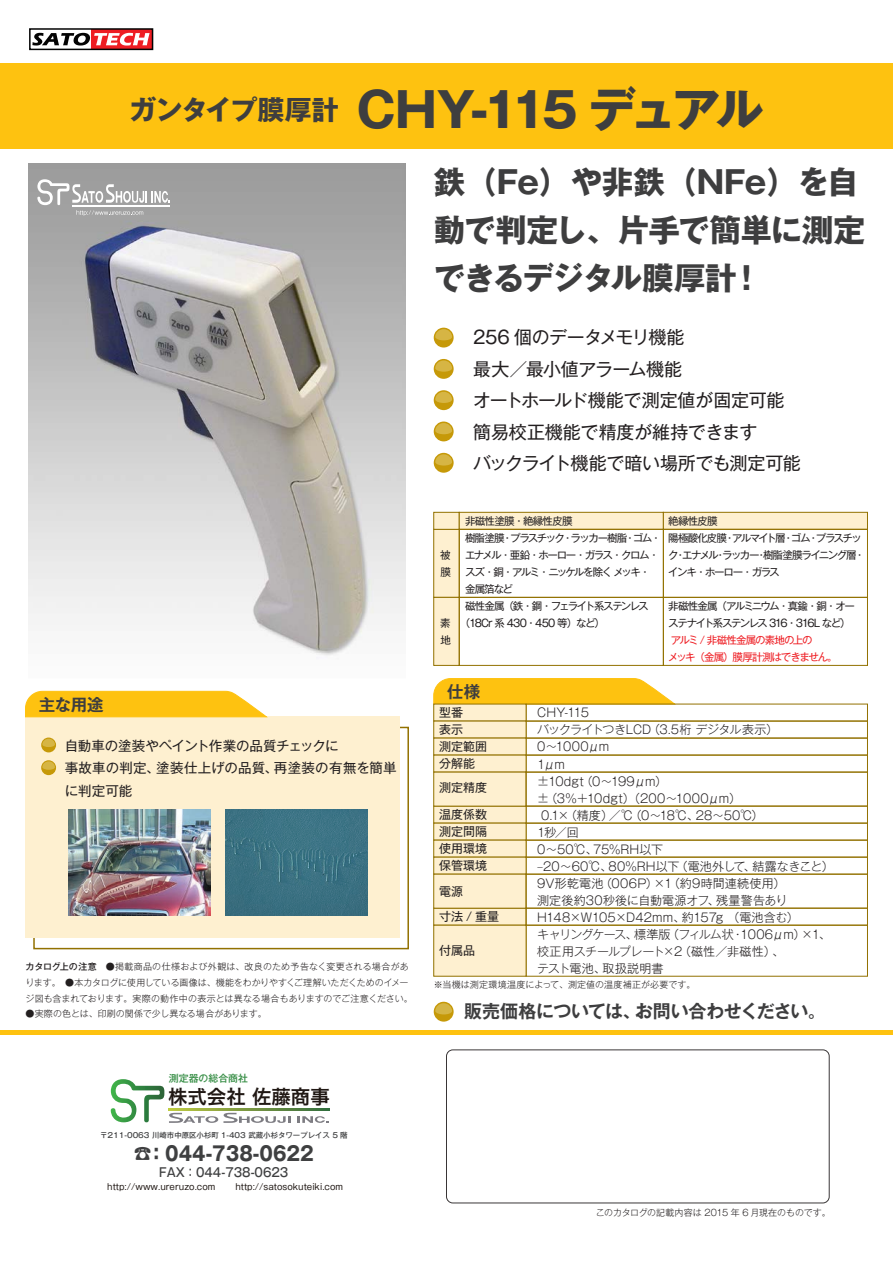
<style>
.page{position:relative;width:893px;height:1263px;background:#fff}
.page>*{position:absolute;margin:0;border:0;box-sizing:border-box;transform-origin:0 0}
.t1{font:700 48px "Gothic MB101 Pro";letter-spacing:-.11em;color:#3e3e3f}
.t2{font:700 31.5px/48px "Gothic MB101 Pro";letter-spacing:-.03em;color:#3e3e3f}
.t3{font:700 19.8px "Gothic MB101 Pro";color:#3f4041;scale:.9 1}
.t4{font:19.35px "Hira Kaku Pro N W6";color:#201814}
.t5{font:18px/31.5px "Gothic MB101 Pro";letter-spacing:-.025em;color:#231f20}
.t6{font:700 18px "Gothic MB101 Pro De";letter-spacing:-.02em;color:#3e3e3f}
.t7{font:700 16.5px "Gothic MB101 Pro De";letter-spacing:-.02em;color:#3e3e3f}
.t8{font:13.5px/22.5px "Gothic MB101 Pro";color:#231f20}
.t9{font:500 12.3px "Gothic MB101 Pro";color:#3f4041;scale:.9 1}
.t10{font:300 12px "Gothic MB101 Pro";color:#231f20}
.t11{font:12px/17px "Gothic MB101 Pro";color:#231f20}
.t12{font:300 12px "Gothic MB101 Pro";letter-spacing:-.07em;color:#231f20}
.t13{font:300 12px "Gothic MB101 Pro";letter-spacing:.02em;color:#231f20}
.t14{font:300 12px "Gothic MB101 Pro";letter-spacing:-.03em;color:#231f20}
.t15{font:300 12px "Gothic MB101 Pro";letter-spacing:-.025em;color:#231f20}
.t16{font:10.5px/17px "Gothic MB101 Pro";letter-spacing:-.135em;color:#231f20}
.t17{font:10.5px/17px "Gothic MB101 Pro";letter-spacing:-.1em;color:#ee1d23}
.t18{font:10.5px "Gothic MB101 Pro";letter-spacing:-.17em;color:#231f20}
.t19{font:10.5px "Gothic MB101 Pro";letter-spacing:-.075em;color:#231f20}
.t20{font:10.5px "Gothic MB101 Pro";letter-spacing:-.07em;color:#231f20}
.t21{font:500 9.9px "Gothic MB101 Pro";color:#378e46}
.t22{font:300 9px/15.8px "Gothic MB101 Pro";color:#231f20}
.t23{font:300 9px "Gothic MB101 Pro";letter-spacing:-.02em;color:#231f20}
.t24{font:8.7px "Gothic MB101 Pro";color:#201814}
.t25{font:500 7.35px "Gothic MB101 Pro";color:#3f4041}
.s1{font-weight:500}
</style>
<div class="page">
<hr style="left:0;top:1031px;width:893px;height:4px;background:#fec210">
<div style="left:0;top:64px;width:893px;height:85px;background:#fec210"></div>
<div style="left:446px;top:1050px;width:383px;height:153px;border:1px solid #231f20;border-radius:6px"></div>
<svg style="left:290px;top:1108px;width:40px;height:3px"></svg>
<svg style="left:297px;top:1116px;width:32px;height:7px"></svg>
<svg style="left:111px;top:1079px;width:179px;height:44px"></svg>
<div style="left:434px;top:1002px;width:20px;height:19px;background:#c69908;border-radius:50%"></div>
<svg style="left:435px;top:1003px;width:17px;height:11px"></svg>
<svg style="left:433px;top:678px;width:242px;height:26px;background:#fcc523"></svg>
<div style="left:526px;top:721px;width:342px;height:17px;border:1px solid #927100"></div>
<div style="left:526px;top:738px;width:342px;height:17px;border:1px solid #927100"></div>
<div style="left:526px;top:755px;width:342px;height:17px;border:1px solid #927100"></div>
<div style="left:526px;top:806px;width:342px;height:17px;border:1px solid #927100"></div>
<div style="left:526px;top:823px;width:342px;height:17px;border:1px solid #927100"></div>
<div style="left:526px;top:840px;width:342px;height:17px;border:1px solid #927100"></div>
<div style="left:526px;top:857px;width:342px;height:17px;border:1px solid #927100"></div>
<div style="left:434px;top:704px;width:92px;height:17px;background:#fef0d0"></div>
<div style="left:434px;top:721px;width:92px;height:17px;background:#fef0d0"></div>
<div style="left:434px;top:738px;width:92px;height:17px;background:#fef0d0"></div>
<div style="left:434px;top:755px;width:92px;height:17px;background:#fef0d0"></div>
<div style="left:434px;top:806px;width:92px;height:17px;background:#fef0d0;border:1px solid #927100"></div>
<div style="left:434px;top:823px;width:92px;height:17px;background:#fef0d0"></div>
<div style="left:434px;top:840px;width:92px;height:17px;background:#fef0d0"></div>
<div style="left:434px;top:857px;width:92px;height:17px;background:#fef0d0"></div>
<div style="left:434px;top:908px;width:92px;height:17px;background:#fef0d0;border:1px solid #927100"></div>
<div style="left:526px;top:908px;width:342px;height:17px;border:1px solid #927100"></div>
<div style="left:434px;top:772px;width:92px;height:34px;background:#fef0d0"></div>
<div style="left:434px;top:874px;width:92px;height:34px;background:#fef0d0"></div>
<div style="left:526px;top:874px;width:342px;height:34px;border:1px solid #927100"></div>
<div style="left:526px;top:772px;width:342px;height:34px;border:1px solid #927100"></div>
<div style="left:526px;top:925px;width:342px;height:51px;border:1px solid #927100"></div>
<div style="left:434px;top:925px;width:92px;height:51px;background:#fef0d0;border:1px solid #927100"></div>
<div style="left:91px;top:29px;width:62px;height:20px;background:#ee1d23"></div>
<svg style="left:32px;top:33px;width:118px;height:13px"></svg>
<div style="left:29px;top:28px;width:124px;height:22px;border:2px solid #030303"></div>
<div style="left:434px;top:529px;width:25px;height:68px;background:#fef0d0"></div>
<div style="left:434px;top:597px;width:25px;height:69px;background:#fef0d0"></div>
<img style="left:28px;top:164px;width:378px;height:492px">
<div style="left:33px;top:727px;width:376px;height:222px;border:2px solid #927100"></div>
<div style="left:26px;top:717px;width:374px;height:221px;background:#fef0d0"></div>
<div style="left:41px;top:737px;width:15px;height:15px;background:#c69908;border-radius:50%"></div>
<svg style="left:42px;top:739px;width:13px;height:8px"></svg>
<div style="left:41px;top:760px;width:15px;height:15px;background:#c69908;border-radius:50%"></div>
<svg style="left:42px;top:761px;width:13px;height:9px"></svg>
<svg style="left:25px;top:691px;width:242px;height:26px;background:#fec724"></svg>
<div style="left:434px;top:328px;width:20px;height:19px;background:#c69908;border-radius:50%"></div>
<svg style="left:435px;top:329px;width:17px;height:11px"></svg>
<div style="left:434px;top:359px;width:20px;height:20px;background:#c69908;border-radius:50%"></div>
<svg style="left:435px;top:360px;width:17px;height:12px"></svg>
<div style="left:434px;top:390px;width:20px;height:20px;background:#c69908;border-radius:50%"></div>
<svg style="left:435px;top:392px;width:17px;height:11px"></svg>
<div style="left:434px;top:421px;width:20px;height:20px;background:#c69908;border-radius:50%"></div>
<svg style="left:435px;top:423px;width:17px;height:11px"></svg>
<div style="left:434px;top:453px;width:20px;height:20px;background:#c69908;border-radius:50%"></div>
<svg style="left:435px;top:454px;width:17px;height:12px"></svg>
<img style="left:69px;top:809px;width:142px;height:106px">
<img style="left:226px;top:809px;width:141px;height:106px">
<div style="left:434px;top:512px;width:25px;height:17px;background:#fef0d0;border:1px solid #927100"></div>
<div style="left:459px;top:512px;width:204px;height:17px;background:#fef0d0;border:1px solid #927100"></div>
<div style="left:663px;top:512px;width:205px;height:17px;background:#fef0d0;border:1px solid #927100"></div>
<div style="left:459px;top:529px;width:204px;height:68px;border:1px solid #927100"></div>
<div style="left:459px;top:597px;width:204px;height:69px;border:1px solid #927100"></div>
<div style="left:663px;top:529px;width:205px;height:68px;border:1px solid #927100"></div>
<div style="left:663px;top:597px;width:205px;height:69px;border:1px solid #927100"></div>
<svg style="left:37px;top:179px;width:133px;height:37px"></svg>
<h1 class="t1" style="left:130px;top:70px;width:635px"><sup>ガンタイプ膜厚計</sup> CHY-115 デュアル</h1>
<h2 class="t2" style="left:434px;top:154px;width:433px">鉄（Fe）や非鉄（NFe）を自動で判定し、片手で簡単に測定できるデジタル膜厚計！</h2>
<h3 class="t5" style="left:473px;top:319px;width:329px">256 個のデータメモリ機能<br>最大／最小値アラーム機能<br>オートホールド機能で測定値が固定可能簡易校正機能で精度が維持できます<br>バックライト機能で暗い場所でも測定可能</h3>
<p class="t16" style="left:440px;top:545px;width:12px">被膜</p>
<p class="t16" style="left:440px;top:613px;width:12px">素地</p>
<p class="t20" style="left:465px;top:513px;width:109px">非磁性塗膜・絶縁性皮膜</p>
<p class="t16" style="left:465px;top:528px;width:198px">樹脂塗膜・プラスチック・ラッカー樹脂・ゴム・</p>
<p class="t16" style="left:465px;top:545px;width:196px">エナメル・ 亜鉛・ホーロー・ガラス・クロム・</p>
<p class="t18" style="left:465px;top:564px;width:187px">スズ・銅・アルミ・ニッケルを除く メッキ・</p>
<p class="t16" style="left:465px;top:579px;width:50px">金属箔など</p>
<p class="t16" style="left:465px;top:596px;width:185px">磁性金属（鉄・鋼・フェライト系ステンレス</p>
<p class="t19" style="left:460px;top:615px;width:147px">（18Cr 系 430・450 等）など）</p>
<p class="t16" style="left:668px;top:511px;width:198px">絶縁性皮膜<br>陽極酸化皮膜・アルマイト層・ゴム・プラスチック・エナメル・ラッカー・樹脂塗膜ライニング層・インキ・ホーロー・ガラス</p>
<p class="t16" style="left:668px;top:596px;width:188px">非磁性金属（アルミニウム・真鍮・銅・オーステナイト系ステンレス 316・316L など）</p>
<p class="t17" style="left:668px;top:630px;width:171px">アルミ / 非磁性金属の素地の上の<br>メッキ（金属）膜厚計測はできません。</p>
<h3 class="t7" style="left:447px;top:678px;width:34px">仕様</h3>
<h3 class="t7" style="left:39px;top:691px;width:66px">主な用途</h3>
<p class="t11" style="left:439px;top:703px;width:49px">型番<br>表示<br>測定範囲分解能</p>
<p class="t11" style="left:439px;top:778px;width:49px">測定精度</p>
<p class="t11" style="left:439px;top:804px;width:49px;text-align:justify">温度係数測定間隔使用環境保管環境</p>
<p class="t11" style="left:439px;top:877px;width:61px;line-height:25.2px">電源<br>寸法 / 重量</p>
<p class="t11" style="left:439px;top:940px;width:37px">付属品</p>
<p class="t10" style="left:537px;top:703px;width:53px">CHY-115</p>
<p class="t14" style="left:537px;top:720px;width:242px">バックライトつきLCD（3.5桁 デジタル表示）</p>
<p class="t10" style="left:537px;top:737px;width:74px">0～1000μm</p>
<p class="t10" style="left:537px;top:754px;width:29px">1μm</p>
<p class="t15" style="left:537px;top:771px;width:132px">±10dgt（0～199μm）</p>
<p class="t10" style="left:537px;top:788px;width:205px">±（3％＋10dgt）（200～1000μm）</p>
<p class="t10" style="left:541px;top:805px;width:224px">0.1×（精度）／℃（0～18℃、28～50℃）</p>
<p class="t10" style="left:537px;top:822px;width:43px">1秒／回</p>
<p class="t10" style="left:537px;top:839px;width:128px">0～50℃、75%RH以下</p>
<p class="t10" style="left:537px;top:856px;width:298px">‒20～60℃、80%RH以下（電池外して、結露なきこと）</p>
<p class="t13" style="left:537px;top:873px;width:250px">9V形乾電池（006P）×1（約9時間連続使用）</p>
<p class="t10" style="left:537px;top:890px;width:252px">測定後約30秒後に自動電源オフ、残量警告あり</p>
<p class="t10" style="left:537px;top:907px;width:263px">H148×W105×D42mm、約157g （電池含む）</p>
<p class="t12" style="left:537px;top:924px;width:295px">キャリングケース、標準版（フィルム状・1006μm）×1、</p>
<p class="t10" style="left:537px;top:941px;width:249px">校正用スチールプレート×2（磁性／非磁性）、</p>
<p class="t10" style="left:537px;top:958px;width:128px">テスト電池、取扱説明書</p>
<p class="t8" style="left:65px;top:732px;width:333px">自動車の塗装やペイント作業の品質チェックに<br>事故車の判定、塗装仕上げの品質、再塗装の有無を簡単に判定可能</p>
<p class="t22" style="left:26px;top:957px;width:389px"><span class="s1">カタログ上の注意　</span>●掲載商品の仕様および外観は、改良のため予告なく変更される場合があります。　●本カタログに使用している画像は、機能をわかりやすくご理解いただくためのイメージ図も含まれております。実際の動作中の表示とは異なる場合もありますのでご注意ください。</p>
<p class="t22" style="left:26px;top:1005px;width:243px">●実際の色とは、印刷の関係で少し異なる場合があります。</p>
<h3 class="t6" style="left:464px;top:996px;width:363px">販売価格については、お問い合わせください。</h3>
<p class="t22" style="left:434px;top:976px;width:263px">※当機は測定環境温度によって、測定値の温度補正が必要です。</p>
<p class="t21" style="left:169px;top:1070px;width:81px">測定器の総合商社</p>
<h3 class="t4" style="left:168px;top:1079px;width:163px">株式会社 佐藤商事</h3>
<p class="t25" style="left:100px;top:1129px;width:249px">〒211-0063 川崎市中原区小杉町 1-403 武蔵小杉タワープレイス 5 階</p>
<h3 class="t3" style="left:134px;top:1137px;width:201px">☎：044-738-0622</h3>
<p class="t9" style="left:159px;top:1162px;width:145px">FAX：044-738-0623</p>
<p class="t24" style="left:107px;top:1180px;width:110px">http://www.ureruzo.com</p>
<p class="t24" style="left:235px;top:1180px;width:109px">http://satosokuteiki.com</p>
<p class="t23" style="left:596px;top:1205px;width:236px">このカタログの記載内容は 2015 年 6 月現在のものです。</p>
</div>
